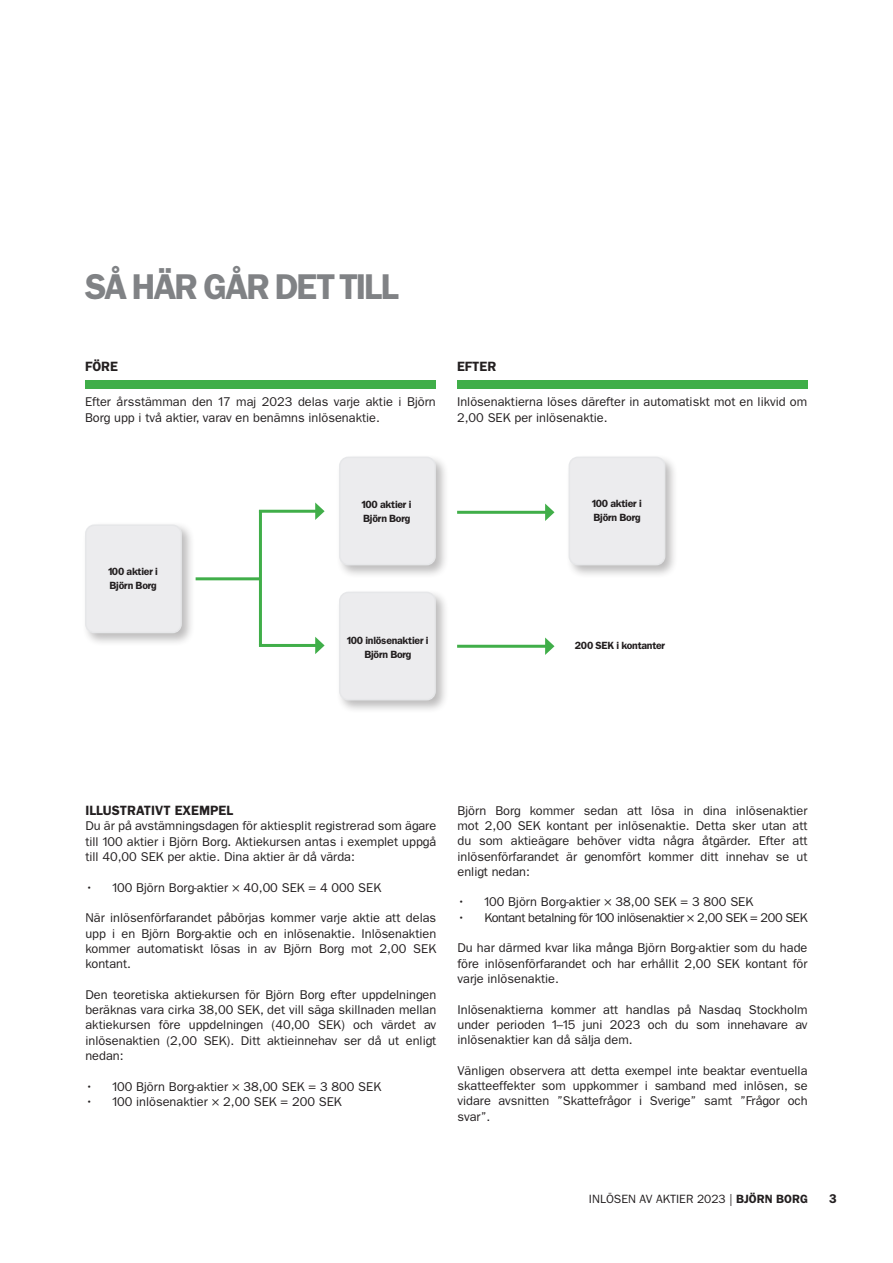
<style>
.page{position:relative;width:893px;height:1263px;background:#fff}
.page>*{position:absolute;margin:0;border:0;box-sizing:border-box;transform-origin:0 0}
.t1{font:600 36px "Franklin For Bjorn Borg";color:#808285}
.t2{font:13.5px "Franklin Small Demifor Bjorn Borg B";color:#231f20}
.t3{font:12.75px/15.3px "Franklin Small Bookfor Bjorn Borg";color:#231f20;text-align:justify}
.t4{font:12.75px "Franklin Small Bookfor Bjorn Borg";letter-spacing:-.03em;color:#231f20}
.t5{font:12.75px "Franklin Small Demifor Bjorn Borg B";color:#231f20}
.t6{font:12px "Franklin Small Bookfor Bjorn Borg";color:#231f20}
.text_marginal{font:10.5px/13.5px "Franklin Small Demifor Bjorn Borg B";letter-spacing:-.02em;color:#231f20}
.s1{font-family:"Franklin Small Demifor Bjorn Borg B"}
</style>
<div class="page">
<div style="left:85px;top:381px;width:351px;height:8px;background:#40ae49"></div>
<div style="left:457px;top:381px;width:351px;height:8px;background:#40ae49"></div>
<div style="left:82px;top:522px;width:113px;height:124px;background:#231f20;opacity:.3"></div>
<div style="left:86px;top:525px;width:95px;height:107px;background:#ececee;border-radius:9px"></div>
<div style="left:85px;top:524px;width:97px;height:109px;border:2px solid #e6e7e9;border-radius:9px"></div>
<div style="left:336px;top:454px;width:113px;height:124px;background:#231f20;opacity:.3"></div>
<div style="left:340px;top:457px;width:95px;height:108px;background:#ececee;border-radius:9px"></div>
<div style="left:339px;top:457px;width:97px;height:108px;border:2px solid #e6e7e9;border-radius:9px"></div>
<div style="left:336px;top:589px;width:113px;height:124px;background:#231f20;opacity:.3"></div>
<div style="left:340px;top:592px;width:95px;height:108px;background:#ececee;border-radius:9px"></div>
<div style="left:339px;top:592px;width:97px;height:108px;border:2px solid #e6e7e9;border-radius:9px"></div>
<div style="left:566px;top:454px;width:113px;height:124px;background:#231f20;opacity:.3"></div>
<div style="left:569px;top:457px;width:96px;height:108px;background:#ececee;border-radius:9px"></div>
<div style="left:569px;top:457px;width:96px;height:108px;border:2px solid #e6e7e9;border-radius:9px"></div>
<hr style="left:457px;top:511px;width:91px;height:3px;background:#40ae49">
<svg style="left:545px;top:504px;width:9px;height:17px"></svg>
<hr style="left:457px;top:645px;width:91px;height:3px;background:#40ae49">
<svg style="left:545px;top:637px;width:9px;height:18px"></svg>
<hr style="left:196px;top:577px;width:64px;height:3px;background:#40ae49">
<hr style="left:259px;top:510px;width:3px;height:135px;background:#40ae49">
<hr style="left:259px;top:510px;width:59px;height:3px;background:#40ae49">
<svg style="left:315px;top:502px;width:10px;height:18px"></svg>
<hr style="left:259px;top:644px;width:59px;height:3px;background:#40ae49">
<svg style="left:315px;top:637px;width:10px;height:17px"></svg>
<p class="t1" style="left:85px;top:265px;width:315px">SÅ HÄR GÅR DET TILL</p>
<p class="t2" style="left:85px;top:358px;width:34px">FÖRE</p>
<p class="t3" style="left:85px;top:394px;width:352px">Efter årsstämman den 17 maj 2023 delas varje aktie i Björn<br>Borg upp i två aktier, varav en benämns inlösenaktie.</p>
<p class="t2" style="left:457px;top:358px;width:41px">EFTER</p>
<p class="t3" style="left:457px;top:394px;width:352px">Inlösenaktierna löses därefter in automatiskt mot en likvid om<br>2,00 SEK per inlösenaktie.</p>
<p class="text_marginal" style="left:108px;top:565px;width:51px">100 aktier i<br>Björn Borg</p>
<p class="text_marginal" style="left:362px;top:498px;width:51px">100 aktier i<br>Björn Borg</p>
<p class="text_marginal" style="left:592px;top:497px;width:51px">100 aktier i<br>Björn Borg</p>
<p class="text_marginal" style="left:347px;top:634px;width:83px;text-align:center">100 inlösenaktier i<br>Björn Borg</p>
<p class="text_marginal" style="left:575px;top:639px;width:92px">200 SEK i kontanter</p>
<p class="t2" style="left:85px;top:802px;width:149px">ILLUSTRATIVT EXEMPEL</p>
<p class="t3" style="left:85px;top:818px;width:352px">Du är på avstämningsdagen för aktiesplit registrerad som ägare till 100 aktier i Björn Borg. Aktiekursen antas i exemplet uppgå till 40,00 SEK per aktie. Dina aktier är då värda:</p>
<p class="t3" style="left:85px;top:880px;width:297px">• 100 Björn Borg-aktier × 40,00 SEK = 4 000 SEK</p>
<p class="t3" style="left:85px;top:910px;width:352px">När inlösenförfarandet påbörjas kommer varje aktie att delas upp i en Björn Borg-aktie och en inlösenaktie. Inlösenaktien kommer automatiskt lösas in av Björn Borg mot 2,00 SEK kontant.</p>
<p class="t3" style="left:85px;top:987px;width:352px">Den teoretiska aktiekursen för Björn Borg efter uppdelningen beräknas vara cirka 38,00 SEK, det vill säga skillnaden mellan aktiekursen före uppdelningen (40,00 SEK) och värdet av inlösenaktien (2,00 SEK). Ditt aktieinnehav ser då ut enligt nedan:</p>
<p class="t3" style="left:85px;top:1079px;width:297px">• 100 Björn Borg-aktier × 38,00 SEK = 3 800 SEK</p>
<p class="t3" style="left:85px;top:1094px;width:258px">• 100 inlösenaktier × 2,00 SEK = 200 SEK</p>
<p class="t3" style="left:457px;top:803px;width:352px">Björn Borg kommer sedan att lösa in dina inlösenaktier mot 2,00 SEK kontant per inlösenaktie. Detta sker utan att du som aktieägare behöver vidta några åtgärder. Efter att inlösenförfarandet är genomfört kommer ditt innehav se ut enligt nedan:</p>
<p class="t3" style="left:457px;top:894px;width:297px">• 100 Björn Borg-aktier × 38,00 SEK = 3 800 SEK</p>
<p class="t4" style="left:457px;top:910px;width:352px">• Kontant betalning för 100 inlösenaktier × 2,00 SEK = 200 SEK</p>
<p class="t3" style="left:457px;top:940px;width:352px">Du har därmed kvar lika många Björn Borg-aktier som du hade före inlösenförfarandet och har erhållit 2,00 SEK kontant för varje inlösenaktie.</p>
<p class="t3" style="left:457px;top:1002px;width:352px">Inlösenaktierna kommer att handlas på Nasdaq Stockholm under perioden 1–15 juni 2023 och du som innehavare av inlösenaktier kan då sälja dem.</p>
<p class="t3" style="left:457px;top:1063px;width:352px">Vänligen observera att detta exempel inte beaktar eventuella skatteeffekter som uppkommer i samband med inlösen, se vidare avsnitten ”Skattefrågor i Sverige” samt ”Frågor och svar”.</p>
<p class="t6" style="left:589px;top:1192px;width:220px">INLÖSEN AV AKTIER 2023 | <span class="s1">BJÖRN BORG</span></p>
<p class="t5" style="left:829px;top:1191px;width:9px">3</p>
</div>
